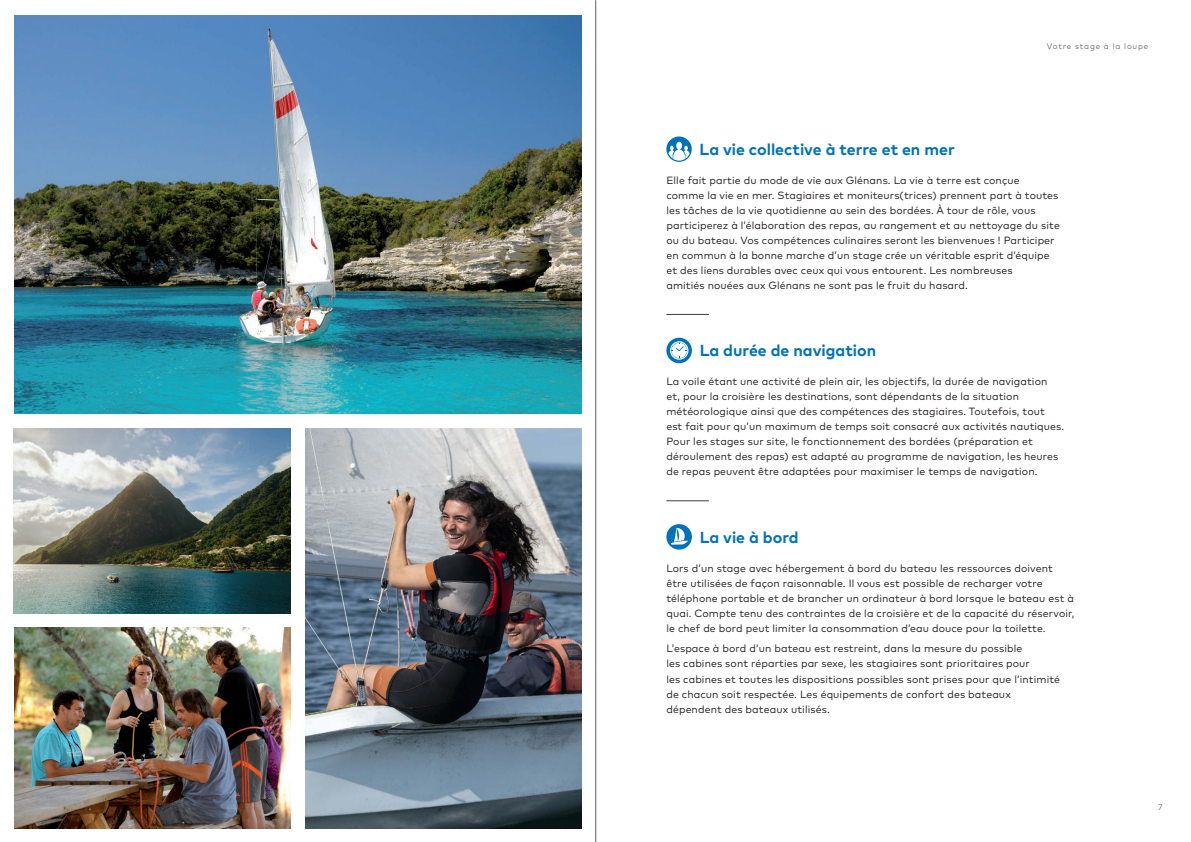
<style>
.page{position:relative;width:1191px;height:842px;background:#fff}
.page>*{position:absolute;margin:0;border:0;box-sizing:border-box;transform-origin:0 0}
.t1{font:700 16px "Mark Pro";color:#0072bc}
.t2{font:10.5px/15px "Mark Pro";letter-spacing:.01em;color:#231f20}
.t3{font:8px "Mark Pro";letter-spacing:.1em;color:#6c6d70}
</style>
<div class="page">
<img style="left:14px;top:16px;width:567px;height:398px">
<svg style="left:666px;top:136px;width:25px;height:26px"></svg>
<svg style="left:667px;top:142px;width:23px;height:19px"></svg>
<hr style="left:666px;top:314px;width:43px;height:1px;background:#3e3e3f">
<svg style="left:666px;top:338px;width:26px;height:25px"></svg>
<svg style="left:671px;top:342px;width:17px;height:17px"></svg>
<div style="left:670px;top:341px;width:18px;height:19px;border:1px solid #fff;border-radius:50%"></div>
<hr style="left:666px;top:501px;width:43px;height:1px;background:#3e3e3f">
<svg style="left:666px;top:524px;width:26px;height:26px"></svg>
<img style="left:305px;top:428px;width:276px;height:400px">
<img style="left:14px;top:628px;width:276px;height:200px">
<hr style="left:596px;top:1px;width:1px;height:841px;background:#a8a9ad">
<img style="left:14px;top:428px;width:276px;height:185px">
<hr style="left:595px;top:0;width:1px;height:842px;background:#808285">
<p class="t3" style="left:1047px;top:40px;width:103px">Votre stage à la loupe</p>
<h1 class="t1" style="left:699px;top:137px;width:257px">La vie collective à terre et en mer</h1>
<p class="t2" style="left:666px;top:172px;width:395px">Elle fait partie du mode de vie aux Glénans. La vie à terre est conçue comme la vie en mer. Stagiaires et moniteurs(trices) prennent part à toutes les tâches de la vie quotidienne au sein des bordées. À tour de rôle, vous participerez à l’élaboration des repas, au rangement et au nettoyage du site ou du bateau. Vos compétences culinaires seront les bienvenues ! Participer en commun à la bonne marche d’un stage crée un véritable esprit d’équipe et des liens durables avec ceux qui vous entourent. Les nombreuses<br>amitiés nouées aux Glénans ne sont pas le fruit du hasard.</p>
<h1 class="t1" style="left:700px;top:338px;width:178px">La durée de navigation</h1>
<p class="t2" style="left:666px;top:373px;width:399px">La voile étant une activité de plein air, les objectifs, la durée de navigation<br>et, pour la croisière les destinations, sont dépendants de la situation météorologique ainsi que des compétences des stagiaires. Toutefois, tout<br>est fait pour qu’un maximum de temps soit consacré aux activités nautiques.<br>Pour les stages sur site, le fonctionnement des bordées (préparation et déroulement des repas) est adapté au programme de navigation, les heures de repas peuvent être adaptées pour maximiser le temps de navigation.</p>
<h1 class="t1" style="left:700px;top:525px;width:100px">La vie à bord</h1>
<p class="t2" style="left:666px;top:560px;width:409px">Lors d’un stage avec hébergement à bord du bateau les ressources doivent être utilisées de façon raisonnable. Il vous est possible de recharger votre téléphone portable et de brancher un ordinateur à bord lorsque le bateau est à quai. Compte tenu des contraintes de la croisière et de la capacité du réservoir, le chef de bord peut limiter la consommation d’eau douce pour la toilette.</p>
<p class="t2" style="left:666px;top:640px;width:395px">L’espace à bord d’un bateau est restreint, dans la mesure du possible<br>les cabines sont réparties par sexe, les stagiaires sont prioritaires pour<br>les cabines et toutes les dispositions possibles sont prises pour que l’intimité de chacun soit respectée. Les équipements de confort des bateaux dépendent des bateaux utilisés.</p>
<p class="t3" style="left:1158px;top:801px;width:6px">7</p>
</div>
